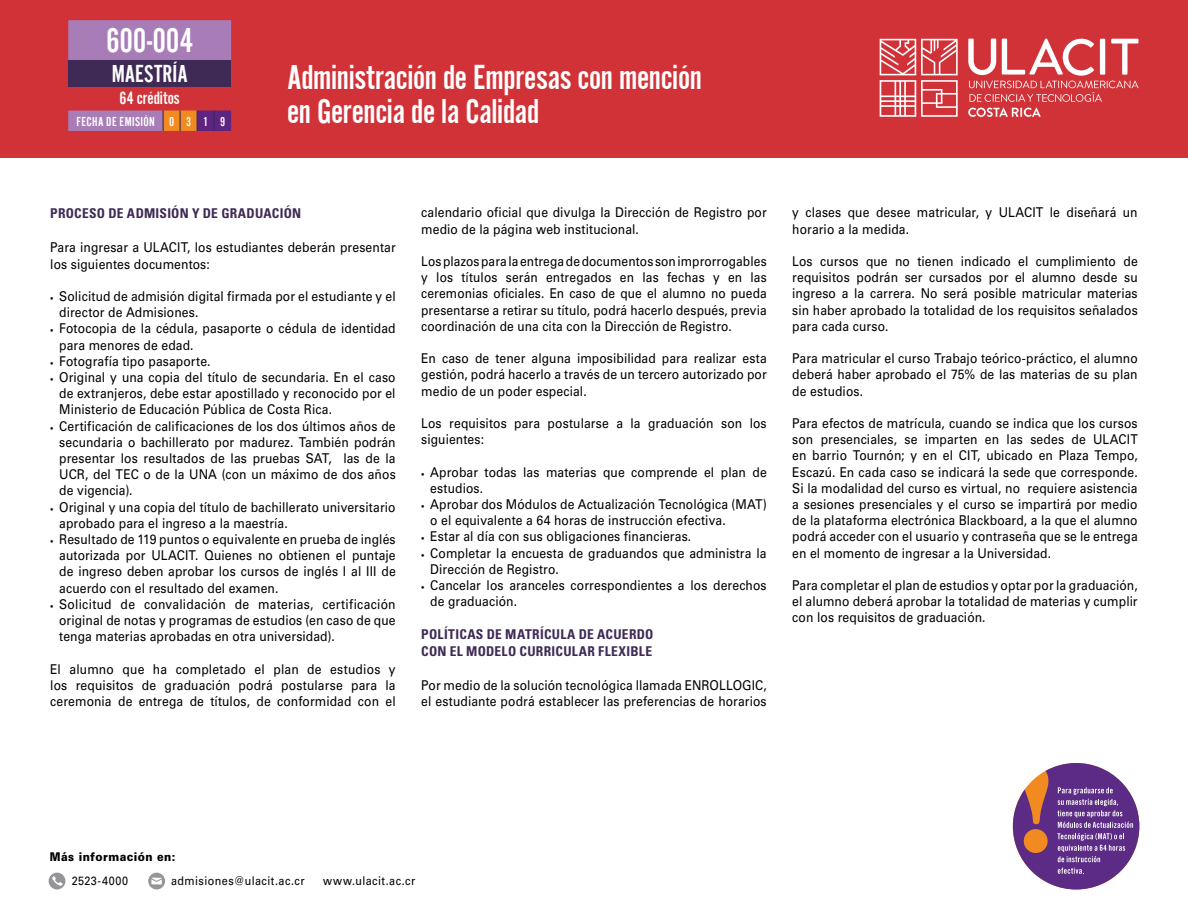
<style>
.page{position:relative;width:1188px;height:918px;background:#fff}
.page>*{position:absolute;margin:0;border:0;box-sizing:border-box;transform-origin:0 0}
.t1{font:36px/34.5px "Alternate Got No 2 D";letter-spacing:-.01em;color:#fff}
.t2{font:25.5px "Alternate Got No 2 D";color:#fff}
.t3{font:18.6px "Alternate Got No 2 D";letter-spacing:.005em;color:#fff}
.t4{font:13.5px/16.2px "Univers LT Std";letter-spacing:.005em;color:#000;scale:.9 1}
.t5{font:13.5px/16.2px "Univers LT Std";letter-spacing:.005em;color:#000;text-align:justify;scale:.89 1}
.t6{font:700 condensed 13.5px/17.7px "Univers";letter-spacing:.02em;color:#3f2a55}
.t7{font:13.5px "Alternate Got No 2 D";letter-spacing:.03em;color:#fff}
.t8{font:12px "Univers LT Std";letter-spacing:.04em;color:#000;scale:.9 1}
.t9{font:900 12px "Univers LT Std";letter-spacing:.04em;color:#000;scale:.9 1}
.s1{font-family:"Helvetica Neue";font-stretch:condensed;font-size:7.5px}
</style>
<div class="page">
<div style="left:0;top:0;width:1188px;height:157px;background:#d13238"></div>
<svg style="left:968px;top:108px;width:73px;height:9px"></svg>
<svg style="left:880px;top:39px;width:78px;height:78px"></svg>
<svg style="left:968px;top:39px;width:171px;height:63px"></svg>
<svg style="left:68px;top:20px;width:163px;height:111px"></svg>
<svg style="left:49px;top:873px;width:16px;height:16px"></svg>
<svg style="left:148px;top:873px;width:17px;height:16px"></svg>
<svg style="left:1013px;top:763px;width:126px;height:126px"></svg>
<h1 class="t1" style="left:106px;top:23px;width:89px">600-004</h1>
<h2 class="t2" style="left:112px;top:61px;width:77px">MAESTRÍA</h2>
<h3 class="t3" style="left:120px;top:89px;width:62px">64 créditos</h3>
<p class="t7" style="left:76px;top:114px;width:150px">FECHA DE EMISIÓN 0 3 1 9</p>
<h1 class="t1" style="left:287px;top:60px;width:416px">Administración de Empresas con mención en Gerencia de la Calidad</h1>
<p class="t6" style="left:50px;top:205px;width:252px">PROCESO DE ADMISIÓN Y DE GRADUACIÓN</p>
<p class="t4" style="left:50px;top:240px;width:385px">Para ingresar a ULACIT, los estudiantes deberán presentar los siguientes documentos:</p>
<p class="t4" style="left:59px;top:288px;width:375px;text-indent:-9px"><span class="s1">•</span> Solicitud de admisión digital firmada por el estudiante y el director de Admisiones.</p>
<p class="t4" style="left:59px;top:321px;width:375px;text-indent:-9px"><span class="s1">•</span> Fotocopia de la cédula, pasaporte o cédula de identidad para menores de edad.</p>
<p class="t4" style="left:50px;top:353px;width:180px"><span class="s1">•</span> Fotografía tipo pasaporte.</p>
<p class="t4" style="left:59px;top:369px;width:375px;text-align:justify;text-indent:-9px"><span class="s1">•</span> Original y una copia del título de secundaria. En el caso de extranjeros, debe estar apostillado y reconocido por el Ministerio de Educación Pública de Costa Rica.</p>
<p class="t4" style="left:59px;top:418px;width:375px;text-align:justify;text-indent:-9px"><span class="s1">•</span> Certificación de calificaciones de los dos últimos años de secundaria o bachillerato por madurez. También podrán presentar los resultados de las pruebas SAT, las de la UCR, del TEC o de la UNA (con un máximo de dos años de vigencia).</p>
<p class="t4" style="left:59px;top:499px;width:375px;text-indent:-9px"><span class="s1">•</span> Original y una copia del título de bachillerato universitario aprobado para el ingreso a la maestría.</p>
<p class="t4" style="left:59px;top:531px;width:375px;text-align:justify;text-indent:-9px"><span class="s1">•</span> Resultado de 119 puntos o equivalente en prueba de inglés autorizada por ULACIT. Quienes no obtienen el puntaje de ingreso deben aprobar los cursos de inglés I al III de acuerdo con el resultado del examen.</p>
<p class="t4" style="left:59px;top:596px;width:375px;text-align:justify;text-indent:-9px"><span class="s1">•</span> Solicitud de convalidación de materias, certificación original de notas y programas de estudios (en caso de que tenga materias aprobadas en otra universidad).</p>
<p class="t4" style="left:50px;top:661px;width:385px;text-align:justify">El alumno que ha completado el plan de estudios y los requisitos de graduación podrá postularse para la ceremonia de entrega de títulos, de conformidad con el</p>
<p class="t4" style="left:421px;top:205px;width:385px">calendario oficial que divulga la Dirección de Registro por medio de la página web institucional.</p>
<p class="t5" style="left:421px;top:253px;width:390px">Los plazos para la entrega de documentos son improrrogables y los títulos serán entregados en las fechas y en las ceremonias oficiales. En caso de que el alumno no pueda presentarse a retirar su título, podrá hacerlo después, previa coordinación de una cita con la Dirección de Registro.</p>
<p class="t4" style="left:421px;top:350px;width:385px;text-align:justify">En caso de tener alguna imposibilidad para realizar esta gestión, podrá hacerlo a través de un tercero autorizado por medio de un poder especial.</p>
<p class="t4" style="left:421px;top:415px;width:385px">Los requisitos para postularse a la graduación son los siguientes:</p>
<p class="t4" style="left:430px;top:464px;width:375px;text-indent:-9px"><span class="s1">•</span> Aprobar todas las materias que comprende el plan de estudios.</p>
<p class="t4" style="left:430px;top:496px;width:375px;text-indent:-9px"><span class="s1">•</span> Aprobar dos Módulos de Actualización Tecnológica (MAT) o el equivalente a 64 horas de instrucción efectiva.</p>
<p class="t4" style="left:421px;top:529px;width:302px"><span class="s1">•</span> Estar al día con sus obligaciones financieras.</p>
<p class="t4" style="left:430px;top:545px;width:375px;text-indent:-9px"><span class="s1">•</span> Completar la encuesta de graduandos que administra la<br>Dirección de Registro.</p>
<p class="t4" style="left:430px;top:577px;width:375px;text-indent:-9px"><span class="s1">•</span> Cancelar los aranceles correspondientes a los derechos de graduación.</p>
<p class="t6" style="left:421px;top:625px;width:234px">POLÍTICAS DE MATRÍCULA DE ACUERDO<br>CON EL MODELO CURRICULAR FLEXIBLE</p>
<p class="t4" style="left:421px;top:677px;width:385px">Por medio de la solución tecnológica llamada ENROLLOGIC, el estudiante podrá establecer las preferencias de horarios</p>
<p class="t4" style="left:792px;top:205px;width:385px">y clases que desee matricular, y ULACIT le diseñará un horario a la medida.</p>
<p class="t4" style="left:792px;top:253px;width:385px;text-align:justify">Los cursos que no tienen indicado el cumplimiento de requisitos podrán ser cursados por el alumno desde su ingreso a la carrera. No será posible matricular materias sin haber aprobado la totalidad de los requisitos señalados para cada curso.</p>
<p class="t4" style="left:792px;top:350px;width:385px;text-align:justify">Para matricular el curso Trabajo teórico-práctico, el alumno deberá haber aprobado el 75% de las materias de su plan de estudios.</p>
<p class="t4" style="left:792px;top:415px;width:385px;text-align:justify">Para efectos de matrícula, cuando se indica que los cursos son presenciales, se imparten en las sedes de ULACIT en barrio Tournón; y en el CIT, ubicado en Plaza Tempo, Escazú. En cada caso se indicará la sede que corresponde.<br>Si la modalidad del curso es virtual, no requiere asistencia a sesiones presenciales y el curso se impartirá por medio de la plataforma electrónica Blackboard, a la que el alumno podrá acceder con el usuario y contraseña que se le entrega en el momento de ingresar a la Universidad.</p>
<p class="t4" style="left:792px;top:577px;width:385px;text-align:justify">Para completar el plan de estudios y optar por la graduación, el alumno deberá aprobar la totalidad de materias y cumplir con los requisitos de graduación.</p>
<p class="t9" style="left:50px;top:849px;width:141px">Más información en:</p>
<p class="t8" style="left:72px;top:874px;width:64px">2523-4000</p>
<p class="t8" style="left:171px;top:874px;width:150px">admisiones@ulacit.ac.cr</p>
<p class="t8" style="left:323px;top:874px;width:104px">www.ulacit.ac.cr</p>
</div>
